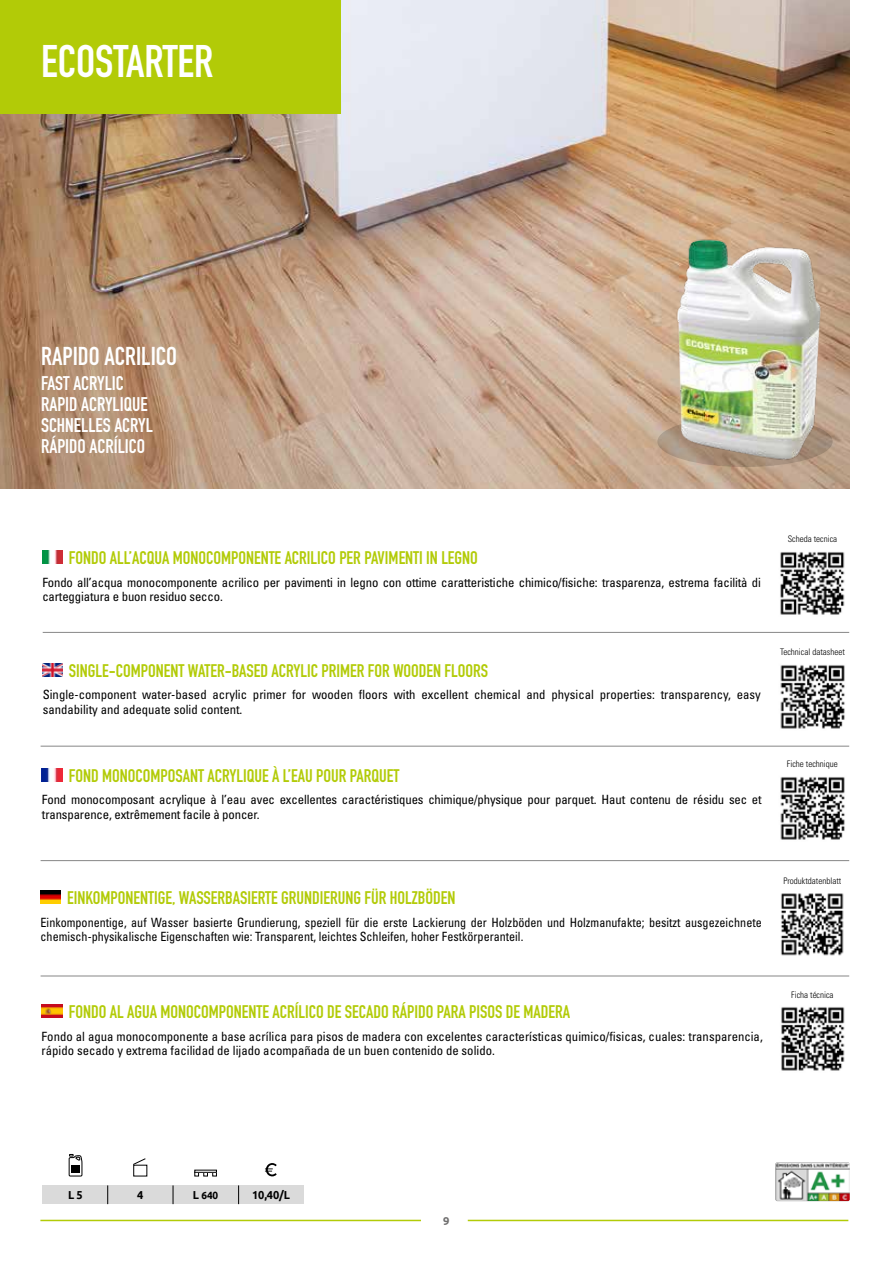
<style>
.page{position:relative;width:893px;height:1263px;background:#fff}
.page>*{position:absolute;margin:0;border:0;box-sizing:border-box;transform-origin:0 0}
.t1{font:700 45px "DIN Condensed";color:#fff}
.t2{font:700 25.5px "DIN Condensed";color:#fff}
.t3{font:700 19.5px/21px "DIN Condensed";color:#fff}
.t4{font:700 18px "DIN Condensed";color:#b2cb07}
.t5{font:condensed 12.75px/14.2px "Univers";color:#000}
.t6{font:condensed 12.75px/14.2px "Univers";color:#000;scale:.95 1}
.t7{font:700 11.55px "Ubuntu";color:#000;scale:.95 1}
.t8{font:700 11.25px "Ubuntu";color:#706f6f}
.t9{font:700 10.5px "Ubuntu";color:#000;scale:.95 1}
.t10{font:300 condensed 9px "Univers";color:#000}
.s1{font-size:11.55px}
</style>
<div class="page">
<hr style="left:40px;top:1220px;width:381px;height:1px;background:#b2cb07">
<hr style="left:468px;top:1220px;width:380px;height:1px;background:#b2cb07">
<img style="left:0;top:0;width:850px;height:488px">
<div style="left:0;top:0;width:340px;height:114px;background:#b2cb07"></div>
<img style="left:42px;top:768px;width:20px;height:14px">
<img style="left:42px;top:551px;width:20px;height:13px">
<img style="left:41px;top:890px;width:20px;height:14px">
<img style="left:42px;top:1004px;width:20px;height:14px">
<img style="left:43px;top:664px;width:19px;height:13px">
<img style="left:780px;top:552px;width:65px;height:63px">
<img style="left:780px;top:777px;width:65px;height:63px">
<img style="left:780px;top:665px;width:65px;height:64px">
<img style="left:781px;top:893px;width:63px;height:63px">
<img style="left:781px;top:1007px;width:64px;height:64px">
<hr style="left:43px;top:632px;width:806px;height:1px;background:#878787">
<hr style="left:41px;top:746px;width:808px;height:1px;background:#878787">
<hr style="left:41px;top:860px;width:808px;height:1px;background:#878787">
<hr style="left:41px;top:975px;width:808px;height:1px;background:#878787">
<div style="left:133px;top:1165px;width:14px;height:11px;border:1px solid #000"></div>
<svg style="left:133px;top:1158px;width:14px;height:8px"></svg>
<svg style="left:194px;top:1173px;width:23px;height:3px"></svg>
<div style="left:194px;top:1170px;width:23px;height:3px;border:1px solid #000"></div>
<div style="left:43px;top:1185px;width:261px;height:19px;background:#dadada"></div>
<svg style="left:265px;top:1163px;width:12px;height:13px"></svg>
<svg style="left:107px;top:1185px;width:1px;height:19px"></svg>
<svg style="left:173px;top:1185px;width:1px;height:19px"></svg>
<svg style="left:238px;top:1185px;width:1px;height:19px"></svg>
<svg style="left:68px;top:1154px;width:15px;height:23px"></svg>
<div style="left:72px;top:1165px;width:8px;height:8px;background:#000"></div>
<img style="left:775px;top:1162px;width:75px;height:39px">
<img style="left:653px;top:216px;width:178px;height:249px">
<h1 class="t1" style="left:41px;top:31px;width:174px">ECOSTARTER</h1>
<h2 class="t2" style="left:41px;top:339px;width:137px">RAPIDO ACRILICO</h2>
<h3 class="t3" style="left:41px;top:373px;width:113px">FAST ACRYLIC<br>RAPID ACRYLIQUE<br>SCHNELLES ACRYL<br>RÁPIDO ACRÍLICO</h3>
<h3 class="t4" style="left:69px;top:545px;width:411px">FONDO ALL’ACQUA MONOCOMPONENTE ACRILICO PER PAVIMENTI IN LEGNO</h3>
<p class="t5" style="left:42px;top:575px;width:720px">Fondo all’acqua monocomponente acrilico per pavimenti in legno con ottime caratteristiche chimico/fisiche: trasparenza, estrema facilità di carteggiatura e buon residuo secco.</p>
<h3 class="t4" style="left:69px;top:658px;width:421px">SINGLE-COMPONENT WATER-BASED ACRYLIC PRIMER FOR WOODEN FLOORS</h3>
<p class="t5" style="left:43px;top:687px;width:720px">Single-component water-based acrylic primer for wooden floors with excellent chemical and physical properties: transparency, easy sandability and adequate solid content.</p>
<h3 class="t4" style="left:69px;top:763px;width:332px">FOND MONOCOMPOSANT ACRYLIQUE À L’EAU POUR PARQUET</h3>
<p class="t5" style="left:42px;top:792px;width:721px">Fond monocomposant acrylique à l’eau avec excellentes caractéristiques chimique/physique pour parquet. Haut contenu de résidu sec et transparence, extrêmement facile à poncer.</p>
<p class="t10" style="left:788px;top:534px;width:51px">Scheda tecnica</p>
<p class="t10" style="left:780px;top:646px;width:66px">Technical datasheet</p>
<p class="t10" style="left:787px;top:758px;width:52px">Fiche technique</p>
<h3 class="t4" style="left:67px;top:885px;width:390px">EINKOMPONENTIGE, WASSERBASIERTE GRUNDIERUNG FÜR HOLZBÖDEN</h3>
<p class="t6" style="left:41px;top:915px;width:761px">Einkomponentige, auf Wasser basierte Grundierung, speziell für die erste Lackierung der Holzböden und Holzmanufakte; besitzt ausgezeichnete chemisch-physikalische Eigenschaften wie: Transparent, leichtes Schleifen, hoher Festkörperanteil.</p>
<h3 class="t4" style="left:69px;top:999px;width:503px">FONDO AL AGUA MONOCOMPONENTE ACRÍLICO DE SECADO RÁPIDO PARA PISOS DE MADERA</h3>
<p class="t5" style="left:42px;top:1029px;width:723px">Fondo al agua monocomponente a base acrílica para pisos de madera con excelentes características quimico/fisicas, cuales: transparencia, rápido secado y extrema facilidad de lijado acompañada de un buen contenido de solido.</p>
<p class="t10" style="left:783px;top:875px;width:59px">Produktdatenblatt</p>
<p class="t10" style="left:791px;top:990px;width:44px">Ficha técnica</p>
<p class="t7" style="left:68px;top:1188px;width:17px">L 5</p>
<p class="t7" style="left:137px;top:1188px;width:8px">4</p>
<p class="t9" style="left:193px;top:1189px;width:28px"><span class="s1">L</span> 640</p>
<p class="t7" style="left:252px;top:1188px;width:41px">10,40/L</p>
<p class="t8" style="left:443px;top:1214px;width:8px">9</p>
</div>
